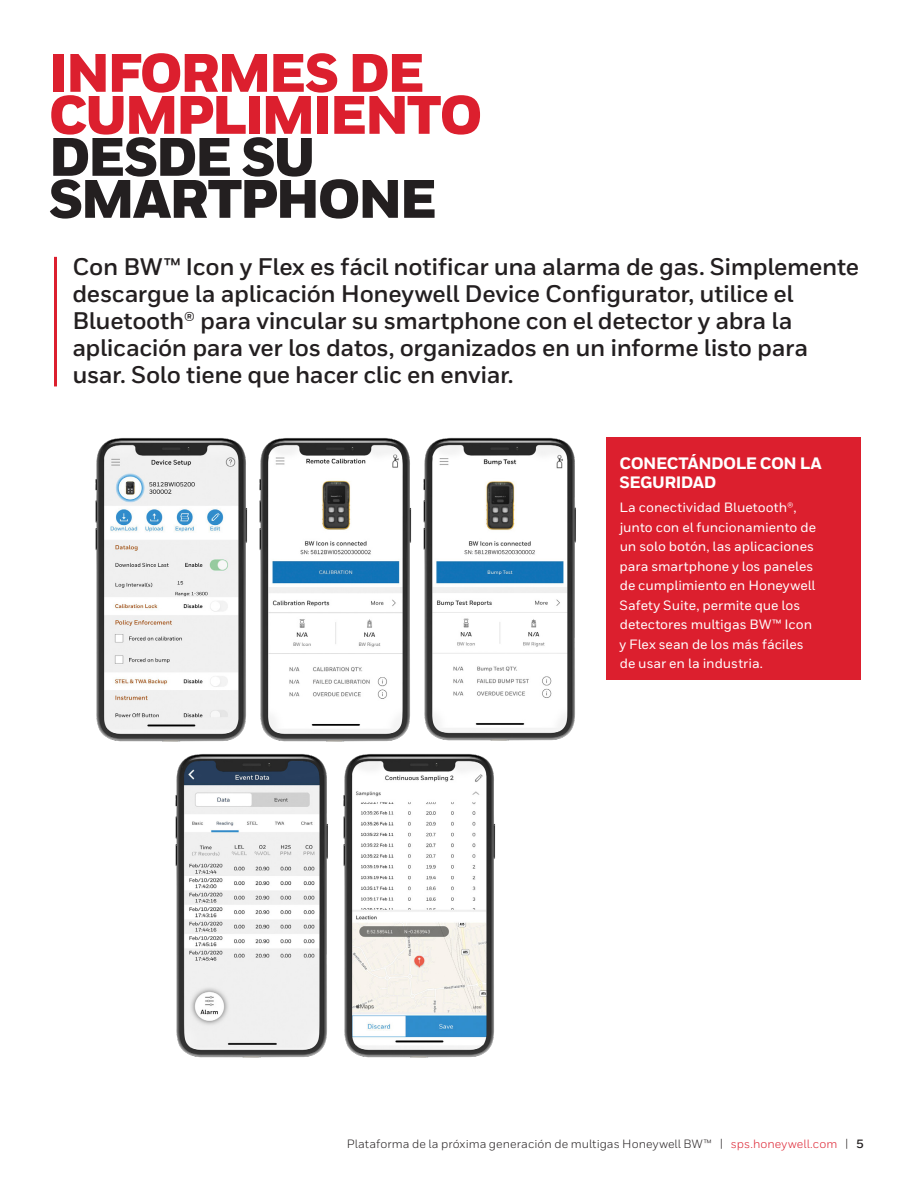
<style>
.page{position:relative;width:918px;height:1188px;background:#fff}
.page>*{position:absolute;margin:0;border:0;box-sizing:border-box;transform-origin:0 0}
.Title_40_30__the_res{font:900 54px/42px "Honeywell Sans";letter-spacing:-.05em;color:#dc1f2e}
.Title_40_30__the_res-2{font:900 54px/42px "Honeywell Sans";letter-spacing:-.05em;color:#231f20}
.Intro_Body{font:700 24px/27px "Honeywell Sans";letter-spacing:-.015em;color:#231f20}
.Red_Sidebar__Heading{font:800 16.5px/19.5px "Honeywell Sans";letter-spacing:-.035em;color:#fff}
.Body__9_13_pt{font:500 13.5px/19.5px "Honeywell Sans";color:#fff}
.MASTER__Header_Foote{font:12px "Honeywell Sans";letter-spacing:.005em;color:#231f20}
.s1{color:#dc1f2e}
.s2{font-weight:700}
</style>
<div class="page">
<div style="left:606px;top:437px;width:254px;height:243px;background:#dc1f2e"></div>
<img style="left:175px;top:754px;width:153px;height:304px">
<img style="left:343px;top:754px;width:153px;height:304px">
<img style="left:95px;top:438px;width:150px;height:304px">
<img style="left:245px;top:438px;width:165px;height:304px">
<img style="left:410px;top:437px;width:166px;height:304px">
<hr style="left:54px;top:257px;width:3px;height:129px;background:#dc1f2e">
<p class="Title_40_30__the_res" style="left:49px;top:54px;width:435px">INFORMES DE<br>CUMPLIMIENTO</p>
<p class="Title_40_30__the_res-2" style="left:49px;top:138px;width:390px">DESDE SU<br>SMARTPHONE</p>
<p class="Intro_Body" style="left:72px;top:254px;width:788px">Con BW™ Icon y Flex es fácil notificar una alarma de gas. Simplemente descargue la aplicación Honeywell Device Configurator, utilice el Bluetooth® para vincular su smartphone con el detector y abra la aplicación para ver los datos, organizados en un informe listo para usar. Solo tiene que hacer clic en enviar.</p>
<p class="Red_Sidebar__Heading" style="left:620px;top:454px;width:204px">CONECTÁNDOLE CON LA<br>SEGURIDAD</p>
<p class="Body__9_13_pt" style="left:619px;top:498px;width:198px">La conectividad Bluetooth®, junto con el funcionamiento de un solo botón, las aplicaciones para smartphone y los paneles de cumplimiento en Honeywell<br>Safety Suite, permite que los detectores multigas BW™ Icon y Flex sean de los más fáciles de usar en la industria.</p>
<p class="MASTER__Header_Foote" style="left:347px;top:1136px;width:519px">Plataforma de la próxima generación de multigas Honeywell BW™ | <span class="s1">sps.honeywell.com</span> | <span class="s2">5</span></p>
</div>
